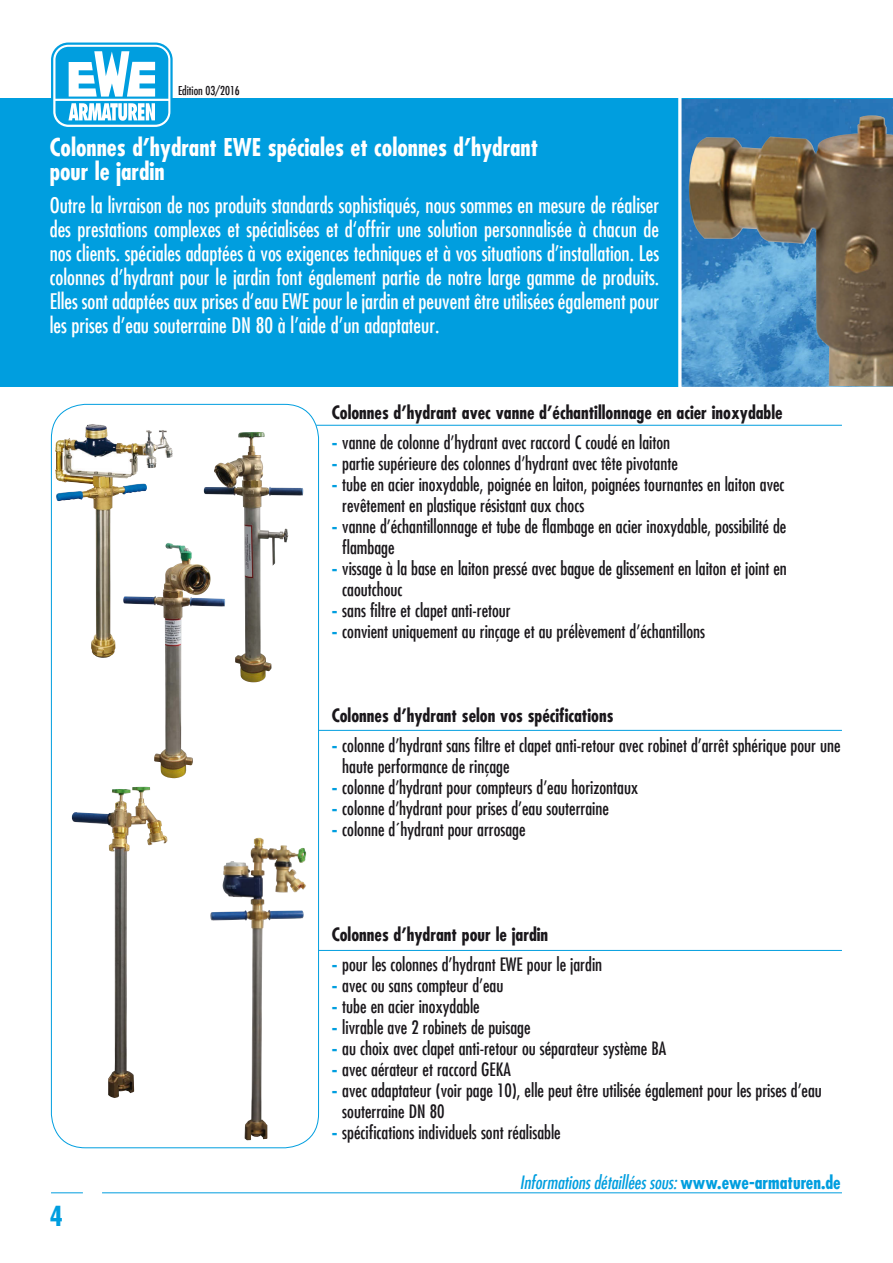
<style>
.page{position:relative;width:893px;height:1263px;background:#fff}
.page>*{position:absolute;margin:0;border:0;box-sizing:border-box;transform-origin:0 0}
.t1{font:700 condensed 27px "Futura Com";color:#009edf}
.t2{font:700 condensed 24px/24px "Futura Com";color:#fff}
.t3{font:500 condensed 21px/24px "Futura Com";color:#fff;text-align:justify}
.t4{font:500 condensed 18px/21px "Futura Com";color:#1a171b}
.t5{font:700 condensed 18px "Futura Com";color:#1a171b}
.t6{font:italic 500 condensed 18px "Futura Com";color:#009edf}
.t7{font:500 condensed 12px "Futura Com";color:#1a171b}
.s1{font-weight:700;color:#009edf}
.s2{font-weight:700;font-style:normal}
</style>
<div class="page">
<div style="left:0;top:99px;width:893px;height:288px;background:#009edf"></div>
<hr style="left:102px;top:1192px;width:740px;height:1px;background:#009edf">
<hr style="left:51px;top:1192px;width:32px;height:1px;background:#009edf">
<hr style="left:316px;top:425px;width:526px;height:1px;background:#009edf">
<svg style="left:51px;top:43px;width:122px;height:86px"></svg>
<svg style="left:53px;top:45px;width:117px;height:82px"></svg>
<svg style="left:55px;top:47px;width:113px;height:78px"></svg>
<hr style="left:319px;top:950px;width:523px;height:1px;background:#009edf">
<hr style="left:319px;top:730px;width:523px;height:1px;background:#009edf">
<svg style="left:678px;top:98px;width:215px;height:289px;background:#647f8d"></svg>
<img style="left:55px;top:425px;width:60px;height:233px">
<img style="left:210px;top:838px;width:96px;height:302px">
<img style="left:72px;top:787px;width:95px;height:311px">
<img style="left:123px;top:543px;width:81px;height:235px">
<img style="left:204px;top:432px;width:84px;height:250px">
<p class="t7" style="left:178px;top:82px;width:63px">Edition 03/2016</p>
<h2 class="t2" style="left:50px;top:135px;width:490px">Colonnes d’hydrant EWE spéciales et colonnes d’hydrant pour le jardin</h2>
<p class="t3" style="left:50px;top:193px;width:611px">Outre la livraison de nos produits standards sophistiqués, nous sommes en mesure de réaliser des prestations complexes et spécialisées et d‘offrir une solution personnalisée à chacun de nos clients. spéciales adaptées à vos exigences techniques et à vos situations d’installation. Les colonnes d’hydrant pour le jardin font également partie de notre large gamme de produits.<br>Elles sont adaptées aux prises d‘eau EWE pour le jardin et peuvent être utilisées également pour les prises d’eau souterraine DN 80 à l’aide d’un adaptateur.</p>
<p class="t5" style="left:332px;top:400px;width:452px">Colonnes d’hydrant avec vanne d’échantillonnage en acier inoxydable</p>
<p class="t4" style="left:332px;top:431px;width:340px"><span class="s1">-</span> vanne de colonne d’hydrant avec raccord C coudé en laiton</p>
<p class="t4" style="left:332px;top:452px;width:348px"><span class="s1">-</span> partie supérieure des colonnes d’hydrant avec tête pivotante</p>
<p class="t4" style="left:342px;top:473px;width:444px;text-indent:-11px"><span class="s1">-</span> tube en acier inoxydable, poignée en laiton, poignées tournantes en laiton avec revêtement en plastique résistant aux chocs</p>
<p class="t4" style="left:342px;top:515px;width:446px;text-indent:-11px"><span class="s1">-</span> vanne d’échantillonnage et tube de flambage en acier inoxydable, possibilité de flambage</p>
<p class="t4" style="left:342px;top:557px;width:446px;text-indent:-11px"><span class="s1">-</span> vissage à la base en laiton pressé avec bague de glissement en laiton et joint en caoutchouc</p>
<p class="t4" style="left:332px;top:599px;width:181px"><span class="s1">-</span> sans filtre et clapet anti-retour</p>
<p class="t4" style="left:332px;top:620px;width:375px"><span class="s1">-</span> convient uniquement au rinçage et au prélèvement d’échantillons</p>
<p class="t5" style="left:332px;top:703px;width:283px">Colonnes d’hydrant selon vos spécifications</p>
<p class="t4" style="left:342px;top:734px;width:500px;text-indent:-11px"><span class="s1">-</span> colonne d’hydrant sans filtre et clapet anti-retour avec robinet d’arrêt sphérique pour une haute performance de rinçage</p>
<p class="t4" style="left:332px;top:776px;width:308px"><span class="s1">-</span> colonne d’hydrant pour compteurs d’eau horizontaux</p>
<p class="t4" style="left:332px;top:797px;width:279px"><span class="s1">-</span> colonne d’hydrant pour prises d’eau souterraine</p>
<p class="t4" style="left:332px;top:818px;width:195px"><span class="s1">-</span> colonne d´hydrant pour arrosage</p>
<p class="t5" style="left:332px;top:922px;width:218px">Colonnes d’hydrant pour le jardin</p>
<p class="t4" style="left:332px;top:953px;width:272px"><span class="s1">-</span> pour les colonnes d’hydrant EWE pour le jardin</p>
<p class="t4" style="left:332px;top:974px;width:173px"><span class="s1">-</span> avec ou sans compteur d’eau</p>
<p class="t4" style="left:332px;top:995px;width:150px"><span class="s1">-</span> tube en acier inoxydable</p>
<p class="t4" style="left:332px;top:1016px;width:200px"><span class="s1">-</span> livrable ave 2 robinets de puisage</p>
<p class="t4" style="left:332px;top:1037px;width:336px"><span class="s1">-</span> au choix avec clapet anti-retour ou séparateur système BA</p>
<p class="t4" style="left:332px;top:1058px;width:181px"><span class="s1">-</span> avec aérateur et raccord GEKA</p>
<p class="t4" style="left:342px;top:1079px;width:481px;text-indent:-11px"><span class="s1">-</span> avec adaptateur (voir page 10), elle peut être utilisée également pour les prises d’eau souterraine DN 80</p>
<p class="t4" style="left:332px;top:1121px;width:231px"><span class="s1">-</span> spécifications individuels sont réalisable</p>
<h1 class="t1" style="left:50px;top:1198px;width:15px">4</h1>
<p class="t6" style="left:520px;top:1169px;width:323px">Informations détaillées sous: <span class="s2">www.ewe-armaturen.de</span></p>
</div>
